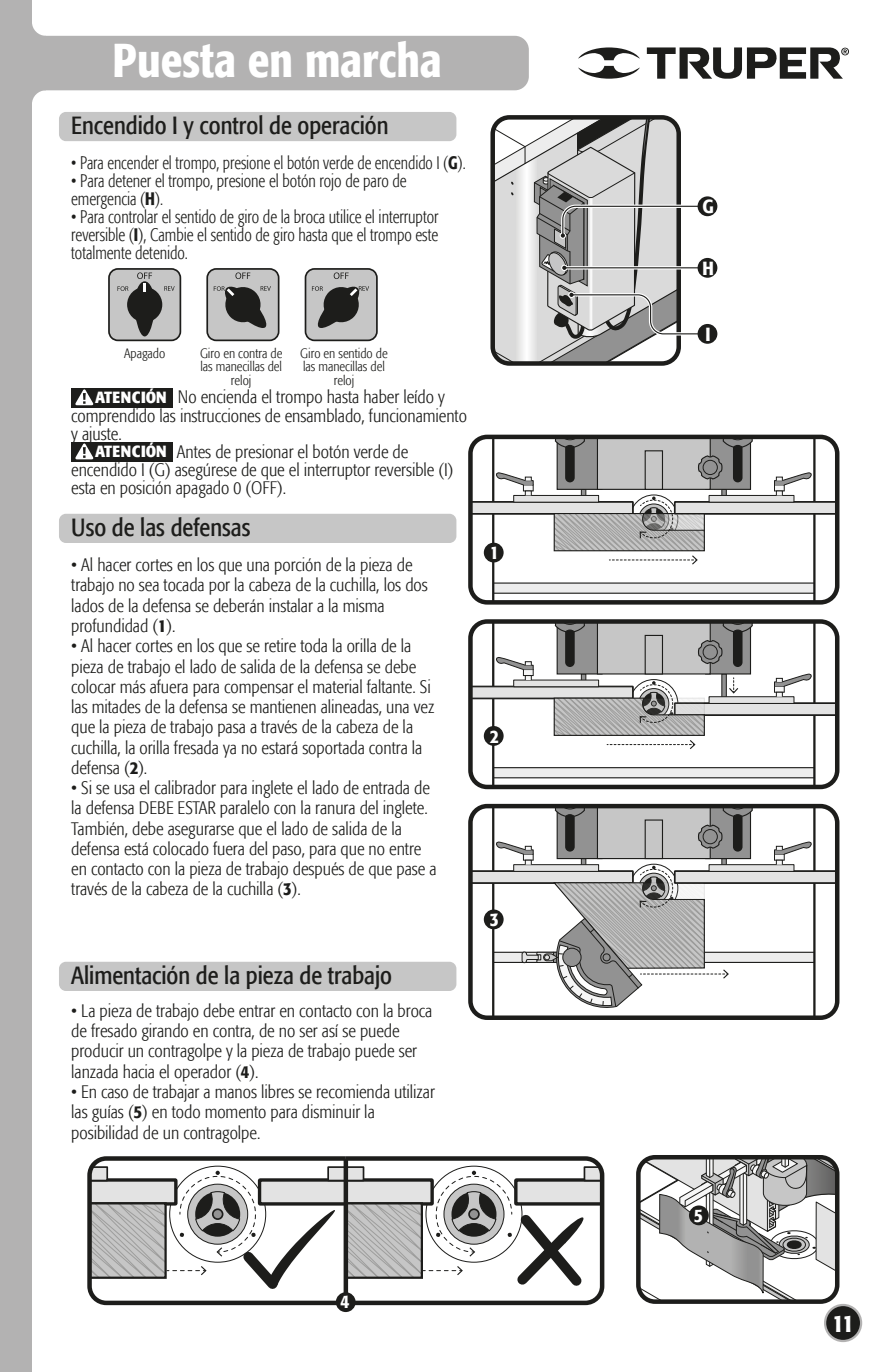
<style>
.page{position:relative;width:893px;height:1372px;background:#fff}
.page>*{position:absolute;margin:0;border:0;box-sizing:border-box;transform-origin:0 0}
.t1{font:500 condensed 47.25px "Formata";color:#fff}
.t2{font:condensed 24.75px "Formata";color:#1d1d1b}
.t3{font:500 condensed 24.75px "Formata";color:#fff}
.t4{font:500 condensed 18.9px "Formata";color:#fff}
.t5{font:300 condensed 18px/20.2px "Formata";color:#1d1d1b}
.t6{font:300 condensed 18px/18px "Formata";color:#1d1d1b;scale:.9 1}
.t7{font:300 condensed 18px "Formata";color:#1d1d1b;scale:.88 1}
.t8{font:700 condensed 16.2px "Formata";letter-spacing:.01em;color:#fff}
.t9{font:300 condensed 13.5px/13.5px "Formata";color:#1d1d1b;text-align:center}
.s1{font-weight:500}
</style>
<div class="page">
<div style="left:0;top:0;width:32px;height:1371px;background:#b3b2b2"></div>
<div style="left:32px;top:36px;width:497px;height:54px;background:#b3b2b2;border-radius:14px"></div>
<svg style="left:32px;top:24px;width:14px;height:78px"></svg>
<div style="left:59px;top:513px;width:397px;height:30px;background:#c6c6c6;border-radius:7px"></div>
<div style="left:59px;top:961px;width:397px;height:29px;background:#c6c6c6;border-radius:7px"></div>
<div style="left:59px;top:112px;width:397px;height:29px;background:#c6c6c6;border-radius:7px"></div>
<div style="left:490px;top:115px;width:191px;height:251px;border:4px solid #1d1d1b;border-radius:17px"></div>
<svg style="left:492px;top:749px;width:323px;height:35px"></svg>
<div style="left:493px;top:767px;width:321px;height:10px;background:#ededed"></div>
<hr style="left:493px;top:777px;width:321px;height:1px;background:#1d1d1b">
<hr style="left:493px;top:767px;width:321px;height:1px;background:#1d1d1b">
<svg style="left:473px;top:624px;width:361px;height:125px"></svg>
<div style="left:468px;top:619px;width:371px;height:170px;border:4px solid #1d1d1b;border-radius:17px"></div>
<svg style="left:492px;top:564px;width:323px;height:35px"></svg>
<div style="left:493px;top:583px;width:321px;height:10px;background:#ededed"></div>
<hr style="left:493px;top:592px;width:321px;height:1px;background:#1d1d1b">
<hr style="left:493px;top:582px;width:321px;height:1px;background:#1d1d1b">
<svg style="left:473px;top:439px;width:361px;height:125px"></svg>
<div style="left:554px;top:513px;width:151px;height:38px;border:1px solid #1d1d1b"></div>
<div style="left:468px;top:434px;width:371px;height:170px;border:4px solid #1d1d1b;border-radius:17px"></div>
<svg style="left:473px;top:808px;width:361px;height:201px"></svg>
<div style="left:468px;top:803px;width:371px;height:216px;border:4px solid #1d1d1b;border-radius:17px"></div>
<svg style="left:641px;top:1159px;width:196px;height:142px"></svg>
<div style="left:636px;top:1154px;width:203px;height:149px;border:4px solid #1d1d1b;border-radius:17px"></div>
<svg style="left:304px;top:268px;width:74px;height:74px;background:#949493"></svg>
<svg style="left:206px;top:268px;width:74px;height:74px;background:#949493"></svg>
<svg style="left:108px;top:268px;width:74px;height:74px;background:#949493"></svg>
<svg style="left:578px;top:47px;width:271px;height:32px"></svg>
<div style="left:825px;top:1304px;width:36px;height:36px;background:#1d1d1b;border-radius:50%"></div>
<div style="left:824px;top:1303px;width:38px;height:38px;border:2px solid #b3b2b2;border-radius:50%"></div>
<svg style="left:493px;top:117px;width:209px;height:246px"></svg>
<div style="left:698px;top:196px;width:19px;height:20px;background:#1d1d1b;border-radius:50%"></div>
<div style="left:698px;top:258px;width:19px;height:20px;background:#1d1d1b;border-radius:50%"></div>
<div style="left:484px;top:542px;width:20px;height:20px;background:#1d1d1b;border-radius:50%"></div>
<div style="left:484px;top:726px;width:20px;height:19px;background:#1d1d1b;border-radius:50%"></div>
<div style="left:484px;top:909px;width:20px;height:20px;background:#1d1d1b;border-radius:50%"></div>
<div style="left:336px;top:1292px;width:20px;height:19px;background:#1d1d1b;border-radius:50%"></div>
<div style="left:689px;top:1205px;width:20px;height:20px;background:#1d1d1b;border-radius:50%"></div>
<div style="left:698px;top:324px;width:19px;height:20px;background:#1d1d1b;border-radius:50%"></div>
<div style="left:71px;top:388px;width:102px;height:19px;background:#1d1d1b"></div>
<svg style="left:75px;top:389px;width:19px;height:16px"></svg>
<div style="left:71px;top:442px;width:102px;height:19px;background:#1d1d1b"></div>
<svg style="left:75px;top:443px;width:19px;height:16px"></svg>
<svg style="left:87px;top:1156px;width:518px;height:151px"></svg>
<h1 class="t1" style="left:113px;top:32px;width:331px">Puesta en marcha</h1>
<h2 class="t2" style="left:71px;top:111px;width:319px">Encendido I y control de operación</h2>
<p class="t7" style="left:71px;top:153px;width:450px">• Para encender el trompo, presione el botón verde de encendido I (<span class="s1">G</span>).</p>
<p class="t6" style="left:71px;top:172px;width:374px">• Para detener el trompo, presione el botón rojo de paro de emergencia (<span class="s1">H</span>).</p>
<p class="t6" style="left:71px;top:208px;width:410px;text-align:justify">• Para controlar el sentido de giro de la broca utilice el interruptor reversible (<span class="s1">I</span>), Cambie el sentido de giro hasta que el trompo este totalmente detenido.</p>
<p class="t9" style="left:124px;top:346px;width:43px">Apagado</p>
<p class="t9" style="left:300px;top:346px;width:89px">Giro en sentido de las manecillas del reloj</p>
<p class="t9" style="left:200px;top:346px;width:84px">Giro en contra de las manecillas del reloj</p>
<p class="t8" style="left:95px;top:387px;width:73px">ATENCIÓN</p>
<p class="t8" style="left:95px;top:441px;width:73px">ATENCIÓN</p>
<p class="t5" style="left:178px;top:387px;width:268px">No encienda el trompo hasta haber leído y</p>
<p class="t5" style="left:71px;top:405px;width:397px">comprendido las instrucciones de ensamblado, funcionamiento</p>
<p class="t5" style="left:71px;top:423px;width:52px">y ajuste.</p>
<p class="t5" style="left:177px;top:441px;width:233px">Antes de presionar el botón verde de</p>
<p class="t5" style="left:71px;top:459px;width:384px">encendido I (G) asegúrese de que el interruptor reversible (I)</p>
<p class="t5" style="left:71px;top:477px;width:216px">esta en posición apagado 0 (OFF).</p>
<h2 class="t2" style="left:71px;top:512px;width:181px">Uso de las defensas</h2>
<p class="t5" style="left:71px;top:555px;width:358px">• Al hacer cortes en los que una porción de la pieza de trabajo no sea tocada por la cabeza de la cuchilla, los dos lados de la defensa se deberán instalar a la misma profundidad (<span class="s1">1</span>).</p>
<p class="t5" style="left:71px;top:636px;width:365px">• Al hacer cortes en los que se retire toda la orilla de la pieza de trabajo el lado de salida de la defensa se debe colocar más afuera para compensar el material faltante. Si las mitades de la defensa se mantienen alineadas, una vez que la pieza de trabajo pasa a través de la cabeza de la cuchilla, la orilla fresada ya no estará soportada contra la defensa (<span class="s1">2</span>).</p>
<p class="t5" style="left:71px;top:777px;width:367px">• Si se usa el calibrador para inglete el lado de entrada de la defensa DEBE ESTAR paralelo con la ranura del inglete.<br>También, debe asegurarse que el lado de salida de la defensa está colocado fuera del paso, para que no entre en contacto con la pieza de trabajo después de que pase a través de la cabeza de la cuchilla (<span class="s1">3</span>).</p>
<h2 class="t2" style="left:71px;top:960px;width:322px">Alimentación de la pieza de trabajo</h2>
<p class="t5" style="left:71px;top:1000px;width:363px">• La pieza de trabajo debe entrar en contacto con la broca de fresado girando en contra, de no ser así se puede producir un contragolpe y la pieza de trabajo puede ser lanzada hacia el operador (<span class="s1">4</span>).</p>
<p class="t5" style="left:71px;top:1081px;width:365px">• En caso de trabajar a manos libres se recomienda utilizar las guías (<span class="s1">5</span>) en todo momento para disminuir la posibilidad de un contragolpe.</p>
<p class="t4" style="left:490px;top:541px;width:11px">1</p>
<p class="t4" style="left:490px;top:724px;width:11px">2</p>
<p class="t4" style="left:490px;top:908px;width:11px">3</p>
<p class="t4" style="left:341px;top:1289px;width:11px">4</p>
<p class="t4" style="left:702px;top:195px;width:13px">G</p>
<p class="t4" style="left:702px;top:256px;width:13px">H</p>
<p class="t4" style="left:706px;top:322px;width:7px">I</p>
<p class="t4" style="left:694px;top:1203px;width:11px">5</p>
<h2 class="t3" style="left:832px;top:1307px;width:23px">11</h2>
</div>
